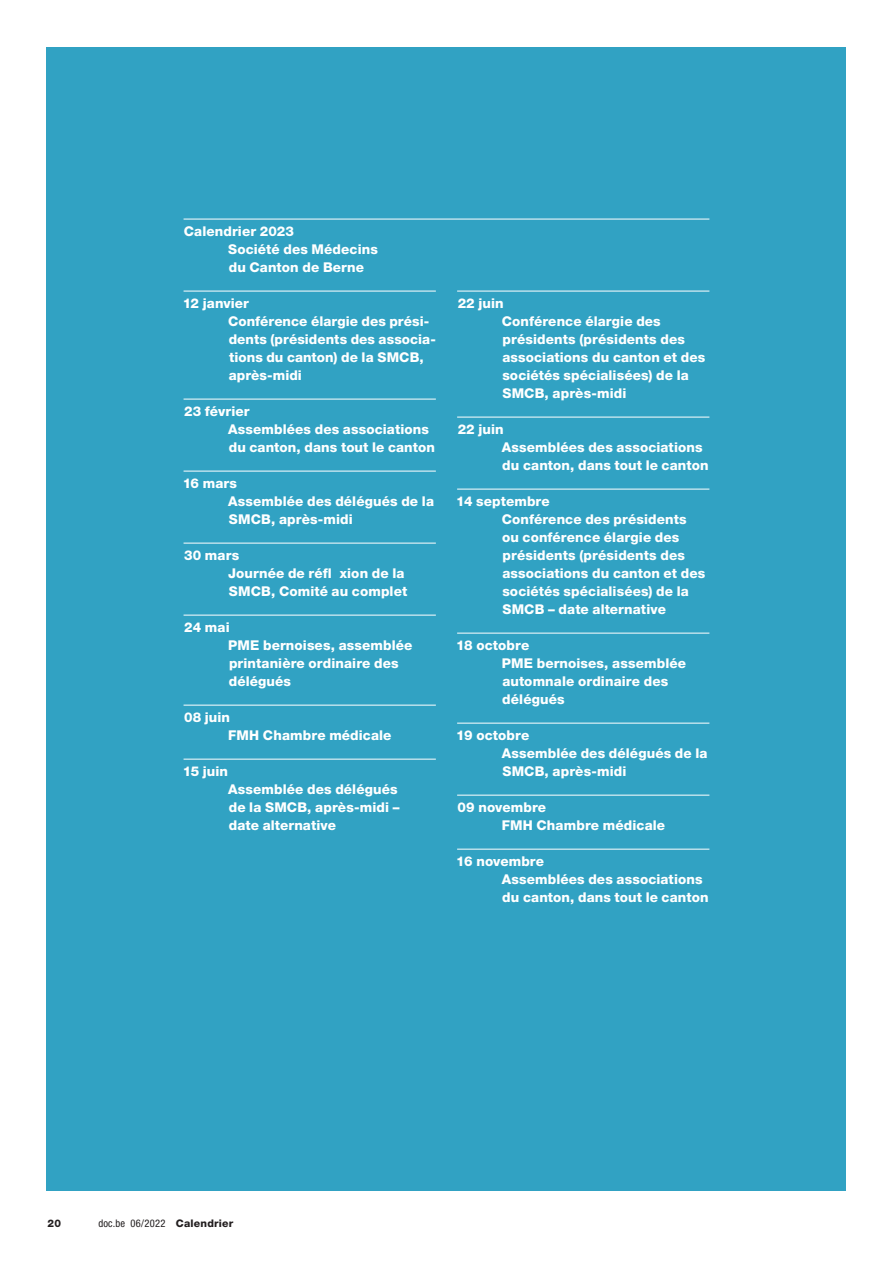
<style>
.page{position:relative;width:893px;height:1263px;background:#fff}
.page>*{position:absolute;margin:0;border:0;box-sizing:border-box;transform-origin:0 0}
.t1{font:800 13.5px/18px "Helvetica Neue LT Std";letter-spacing:.01em;color:#fff}
.t2{font:condensed 10.5px "Helvetica Neue LT Std";letter-spacing:.025em;color:#231f20}
.t3{font:800 10.5px "Helvetica Neue LT Std";color:#231f20}
.s1{font-weight:800;font-stretch:normal}
</style>
<div class="page">
<div style="left:47px;top:47px;width:799px;height:1143px;background:#31a2c3"></div>
<hr style="left:184px;top:291px;width:252px;height:1px;background:#fff">
<hr style="left:184px;top:399px;width:252px;height:1px;background:#fff">
<hr style="left:184px;top:471px;width:252px;height:1px;background:#fff">
<hr style="left:184px;top:543px;width:252px;height:1px;background:#fff">
<hr style="left:184px;top:615px;width:252px;height:1px;background:#fff">
<hr style="left:184px;top:705px;width:252px;height:1px;background:#fff">
<hr style="left:184px;top:759px;width:252px;height:1px;background:#fff">
<hr style="left:457px;top:291px;width:252px;height:1px;background:#fff">
<hr style="left:457px;top:417px;width:252px;height:1px;background:#fff">
<hr style="left:457px;top:489px;width:252px;height:1px;background:#fff">
<hr style="left:457px;top:633px;width:252px;height:1px;background:#fff">
<hr style="left:457px;top:723px;width:252px;height:1px;background:#fff">
<hr style="left:457px;top:795px;width:252px;height:1px;background:#fff">
<hr style="left:457px;top:849px;width:252px;height:1px;background:#fff">
<hr style="left:184px;top:219px;width:525px;height:1px;background:#fff">
<p class="t1" style="left:228px;top:223px;width:151px;text-indent:-44px">Calendrier 2023<br>Société des Médecins du Canton de Berne</p>
<p class="t1" style="left:228px;top:295px;width:209px;text-indent:-46px">12 janvier<br>Conférence élargie des prési&shy;dents (présidents des associa&shy;tions du canton) de la SMCB, après-midi</p>
<p class="t1" style="left:228px;top:403px;width:208px;text-indent:-44px">23 février<br>Assemblées des associations du canton, dans tout le canton</p>
<p class="t1" style="left:228px;top:475px;width:207px;text-indent:-46px">16 mars<br>Assemblée des délégués de la<br>SMCB, après-midi</p>
<p class="t1" style="left:228px;top:547px;width:181px;text-indent:-44px">30 mars<br>Journée de réfl xion de la<br>SMCB, Comité au complet</p>
<p class="t1" style="left:228px;top:619px;width:186px;text-indent:-44px">24 mai<br>PME bernoises, assemblée printanière ordinaire des délégués</p>
<p class="t1" style="left:228px;top:709px;width:165px;text-indent:-44px">08 juin<br>FMH Chambre médicale</p>
<p class="t1" style="left:183px;top:763px;width:47px">15 juin</p>
<p class="t1" style="left:228px;top:781px;width:173px">Assemblée des délégués de la SMCB, après-midi – date alternative</p>
<p class="t1" style="left:502px;top:295px;width:205px;text-indent:-44px">22 juin<br>Conférence élargie des présidents (présidents des associations du canton et des sociétés spécialisées) de la<br>SMCB, après-midi</p>
<p class="t1" style="left:502px;top:421px;width:208px;text-indent:-44px">22 juin<br>Assemblées des associations du canton, dans tout le canton</p>
<p class="t1" style="left:502px;top:493px;width:205px;text-indent:-46px">14 septembre<br>Conférence des présidents ou conférence élargie des présidents (présidents des associations du canton et des sociétés spécialisées) de la<br>SMCB – date alternative</p>
<p class="t1" style="left:502px;top:637px;width:186px;text-indent:-46px">18 octobre<br>PME bernoises, assemblée automnale ordinaire des délégués</p>
<p class="t1" style="left:502px;top:727px;width:207px;text-indent:-46px">19 octobre<br>Assemblée des délégués de la<br>SMCB, après-midi</p>
<p class="t1" style="left:502px;top:799px;width:165px;text-indent:-44px">09 novembre<br>FMH Chambre médicale</p>
<p class="t1" style="left:502px;top:853px;width:208px;text-indent:-46px">16 novembre<br>Assemblées des associations du canton, dans tout le canton</p>
<p class="t3" style="left:48px;top:1216px;width:15px">20</p>
<p class="t2" style="left:98px;top:1217px;width:136px">doc.be 06/2022 <span class="s1">Calendrier</span></p>
</div>
